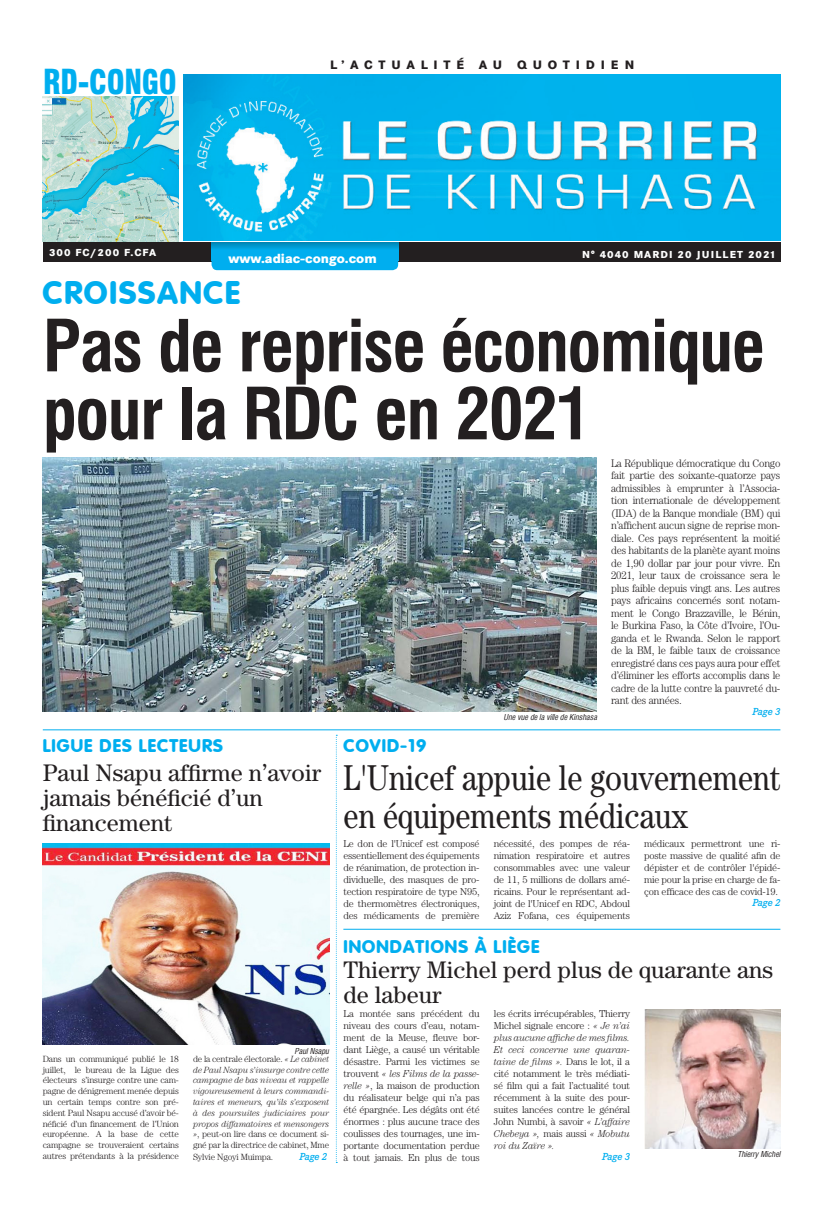
<style>
.page{position:relative;width:823px;height:1205px;background:#fff}
.page>*{position:absolute;margin:0;border:0;box-sizing:border-box;transform-origin:0 0}
.t1{font:700 70px/68px "Corporate Condensed";letter-spacing:-.02em;color:#231f20}
.t2{font:36px/38px "Century";color:#231f20;scale:.84 1}
.t3{font:900 33px "Corporate Condensed";letter-spacing:-.01em;color:#00aeef;scale:.91 1}
.t4{font:800 32px "Corporate Rounded";letter-spacing:.06em;color:#00aeef}
.t5{font:24px/25px "Century";color:#231f20}
.t6{font:800 18px "Corporate Rounded";letter-spacing:.06em;color:#00aeef}
.t7{font:800 13px "Corporate SBQ";color:#fff}
.t8{font:800 12px "Corporate SBQ";letter-spacing:.485em;color:#231f20}
.t9{font:300 11px/12.5px "Century";letter-spacing:-.02em;color:#231f20;text-align:justify;scale:.95 1}
.t10{font:300 10px/12px "Century";letter-spacing:-.02em;color:#231f20;text-align:justify}
.t11{font:800 10px "Corporate SBQ";letter-spacing:.1em;color:#fff}
.t12{font:italic 500 10px "Corporate EBQ";letter-spacing:-.02em;color:#00aeef}
.t13{font:300 9px/10.8px "Century";letter-spacing:-.02em;color:#231f20;text-align:justify}
.t14{font:italic 300 9px/10.8px "Century";letter-spacing:-.02em;color:#231f20;text-align:justify;scale:.95 1}
.t15{font:italic 8px "Corporate Condensed";color:#231f20}
.s1{font-style:normal}
.s2{font-style:italic}
</style>
<div class="page">
<div style="left:43px;top:242px;width:737px;height:20px;background:#231f20"></div>
<div style="left:211px;top:260px;width:187px;height:10px;background:#00aeef"></div>
<svg style="left:211px;top:242px;width:187px;height:18px;background:#00a3e0"></svg>
<img style="left:43px;top:96px;width:136px;height:145px">
<img style="left:184px;top:75px;width:596px;height:166px">
<img style="left:43px;top:458px;width:553px;height:253px">
<img style="left:43px;top:843px;width:286px;height:202px">
<hr style="left:43px;top:729px;width:737px;height:1px;background:#00aeef">
<img style="left:644px;top:1009px;width:136px;height:139px">
<svg style="left:335px;top:735px;width:2px;height:428px"></svg>
<hr style="left:343px;top:929px;width:437px;height:1px;background:#00aeef">
<h3 class="t3" style="left:43px;top:62px;width:148px">RD-CONGO</h3>
<p class="t8" style="left:330px;top:57px;width:305px">L’ACTUALITÉ AU QUOTIDIEN</p>
<p class="t11" style="left:49px;top:246px;width:108px">300 FC/200 F.CFA</p>
<p class="t11" style="left:582px;top:248px;width:195px">N° 4040 MARDI 20 JUILLET 2021</p>
<h3 class="t7" style="left:228px;top:250px;width:150px">www.adiac-congo.com</h3>
<h3 class="t4" style="left:43px;top:274px;width:199px">CROISSANCE</h3>
<h1 class="t1" style="left:43px;top:312px;width:723px">Pas de reprise économique pour la RDC en 2021</h1>
<h3 class="t6" style="left:43px;top:735px;width:182px">LIGUE DES LECTEURS</h3>
<h3 class="t5" style="left:43px;top:760px;width:280px">Paul Nsapu affirme n’avoir jamais bénéficié d’un financement</h3>
<p class="t15" style="left:294px;top:1046px;width:36px">Paul Nsapu</p>
<p class="t13" style="left:43px;top:1053px;width:137px">Dans un communiqué publié le 18 juillet, le bureau de la Ligue des électeurs s’insurge contre une cam&shy;pagne de dénigrement menée depuis un certain temps contre son pré&shy;sident Paul Nsapu accusé d’avoir bé&shy;néficié d’un financement de l’Union européenne. A la base de cette campagne se trouveraient certains autres prétendants à la présidence</p>
<p class="t14" style="left:193px;top:1053px;width:145px"><span class="s1">de la centrale électorale.</span> « Le cabinet de Paul Nsapu s’insurge contre cette campagne de bas niveau et rappelle vigoureusement à leurs commandi&shy;taires et meneurs, qu’ils s’exposent à des poursuites judiciaires pour propos diffamatoires et mensongers »<span class="s1">, peut-on lire dans ce document si&shy;gné par la directrice de cabinet, Mme</span></p>
<p class="t13" style="left:193px;top:1151px;width:82px">Sylvie Ngoyi Muimpa.</p>
<p class="t12" style="left:299px;top:1151px;width:29px">Page 2</p>
<p class="t15" style="left:503px;top:712px;width:95px">Une vue de la ville de Kinshasa</p>
<p class="t9" style="left:610px;top:456px;width:180px">La République démocratique du Congo fait partie des soixante-quatorze pays admissibles à emprunter à l’Associa&shy;tion internationale de développement (IDA) de la Banque mondiale (BM) qui n’affichent aucun signe de reprise mon&shy;diale. Ces pays représentent la moitié des habitants de la planète ayant moins de 1,90 dollar par jour pour vivre. En 2021, leur taux de croissance sera le plus faible depuis vingt ans. Les autres pays africains concernés sont notam&shy;ment le Congo Brazzaville, le Bénin, le Burkina Faso, la Côte d’Ivoire, l’Ou&shy;ganda et le Rwanda. Selon le rapport de la BM, le faible taux de croissance enregistré dans ces pays aura pour effet d’éliminer les efforts accomplis dans le cadre de la lutte contre la pauvreté du&shy;rant des années.</p>
<p class="t12" style="left:752px;top:706px;width:29px">Page 3</p>
<h3 class="t6" style="left:343px;top:735px;width:84px">COVID-19</h3>
<h2 class="t2" style="left:343px;top:758px;width:521px">L'Unicef appuie le gouvernement en équipements médicaux</h2>
<p class="t10" style="left:343px;top:837px;width:138px">Le don de l'Unicef est composé essentiellement des équipements de réanimation, de protection in&shy;dividuelle, des masques de pro&shy;tection respiratoire de type N95, de thermomètres électroniques, des médicaments de première</p>
<p class="t10" style="left:493px;top:837px;width:138px">nécessité, des pompes de réa&shy;nimation respiratoire et autres consommables avec une valeur de 11, 5 millions de dollars amé&shy;ricains. Pour le représentant ad&shy;joint de l'Unicef en RDC, Abdoul Aziz Fofana, ces équipements</p>
<p class="t10" style="left:643px;top:837px;width:138px">médicaux permettront une ri&shy;poste massive de qualité afin de dépister et de contrôler l'épidé&shy;mie pour la prise en charge de fa&shy;çon efficace des cas de covid-19.</p>
<p class="t12" style="left:752px;top:897px;width:29px">Page 2</p>
<h3 class="t6" style="left:343px;top:936px;width:197px">INONDATIONS À LIÈGE</h3>
<h3 class="t5" style="left:343px;top:957px;width:431px">Thierry Michel perd plus de quarante ans de labeur</h3>
<p class="t10" style="left:343px;top:1008px;width:138px">La montée sans précédent du niveau des cours d’eau, notam&shy;ment de la Meuse, fleuve bor&shy;dant Liège, a causé un véritable désastre. Parmi les victimes se trouvent <span class="s2">« les Films de la passe&shy;relle »</span>, la maison de production du réalisateur belge qui n’a pas été épargnée. Les dégâts ont été énormes : plus aucune trace des coulisses des tournages, une im&shy;portante documentation perdue à tout jamais. En plus de tous</p>
<p class="t10" style="left:493px;top:1008px;width:138px">les écrits irrécupérables, Thierry Michel signale encore : <span class="s2">« Je n’ai plus aucune affiche de mes films.<br>Et ceci concerne une quaran&shy;taine de films ».</span> Dans le lot, il a cité notamment le très médiati&shy;sé film qui a fait l’actualité tout récemment à la suite des pour&shy;suites lancées contre le général John Numbi, à savoir <span class="s2">« L’affaire Chebeya »,</span> mais aussi <span class="s2">« Mobutu roi du Zaïre ».</span></p>
<p class="t12" style="left:602px;top:1151px;width:29px">Page 3</p>
<p class="t15" style="left:737px;top:1149px;width:44px">Thierry Michel</p>
</div>
